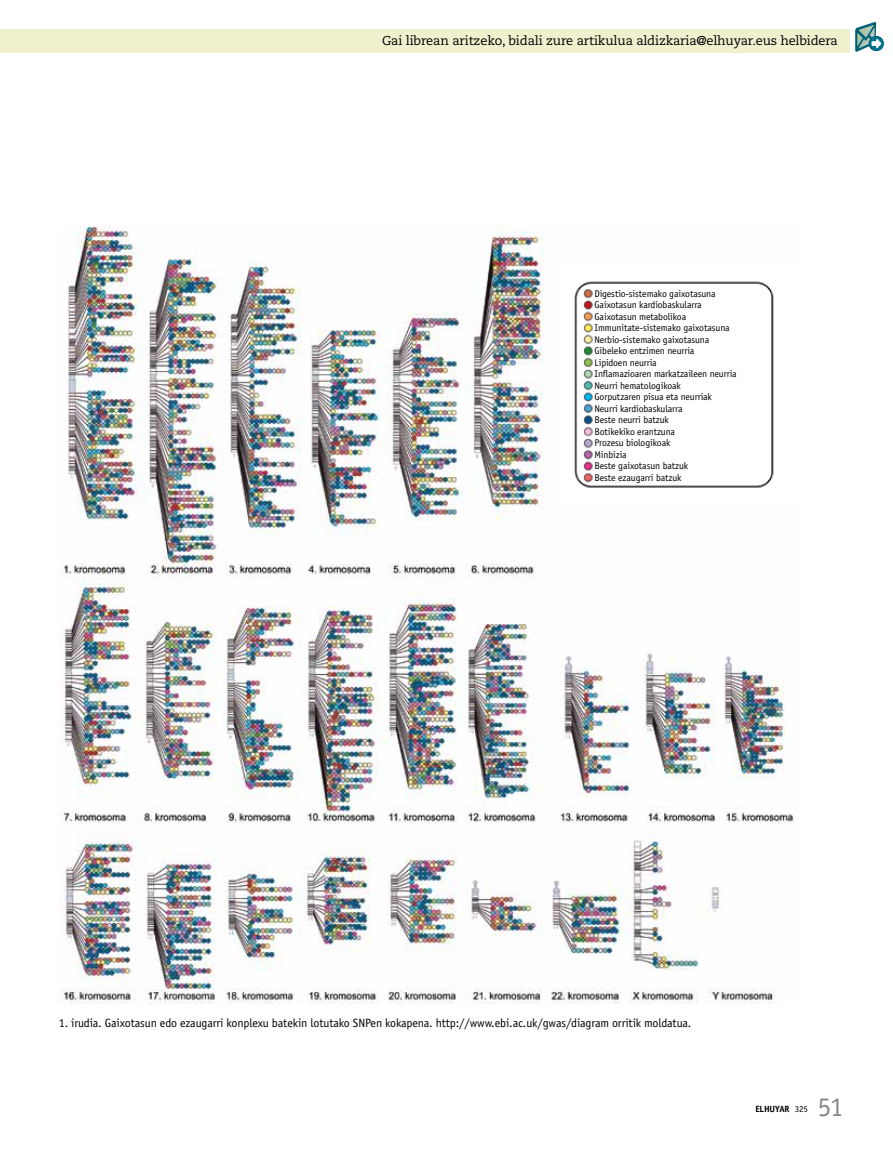
<style>
.page{position:relative;width:893px;height:1149px;background:#fff}
.page>*{position:absolute;margin:0;border:0;box-sizing:border-box;transform-origin:0 0}
.t1{font:27px "Officina Sans Std";color:#878787}
.t2{font:12.75px "Caecilia LT Std";letter-spacing:-.01em;color:#000}
.t3{font:12px "Officina Sans Std";letter-spacing:-.01em;color:#000}
.t4{font:9.75px/11.6px "Officina Sans Std";letter-spacing:-.01em;color:#000}
.t5{font:700 9px "Officina Sans Std";letter-spacing:-.01em;color:#000}
.s1{font-weight:400}
</style>
<div class="page">
<div style="left:0;top:29px;width:849px;height:23px;background:#f0f0cf"></div>
<svg style="left:855px;top:22px;width:29px;height:30px"></svg>
<div style="left:871px;top:41px;width:8px;height:5px;background:#fff"></div>
<img style="left:60px;top:226px;width:734px;height:776px">
<img style="left:559px;top:263px;width:235px;height:243px">
<h2 class="t2" style="left:382px;top:33px;width:457px">Gai librean aritzeko, bidali zure artikulua aldizkaria@elhuyar.eus helbidera</h2>
<p class="t4" style="left:594px;top:288px;width:144px">Digestio-sistemako gaixotasuna<br>Gaixotasun kardiobaskularra<br>Gaixotasun metabolikoa<br>Immunitate-sistemako gaixotasuna<br>Nerbio-sistemako gaixotasuna<br>Gibeleko entzimen neurria<br>Lipidoen neurria<br>Inflamazioaren markatzaileen neurria<br>Neurri hematologikoak<br>Gorputzaren pisua eta neurriak<br>Neurri kardiobaskularra<br>Beste neurri batzuk<br>Botikekiko erantzuna<br>Prozesu biologikoak<br>Minbizia<br>Beste gaixotasun batzuk<br>Beste ezaugarri batzuk</p>
<p class="t3" style="left:59px;top:1015px;width:634px">1. irudia. Gaixotasun edo ezaugarri konplexu batekin lotutako SNPen kokapena. http://www.ebi.ac.uk/gwas/diagram orritik moldatua.</p>
<p class="t5" style="left:755px;top:1102px;width:54px">ELHUYAR <span class="s1">325</span></p>
<h1 class="t1" style="left:818px;top:1090px;width:27px">51</h1>
</div>
